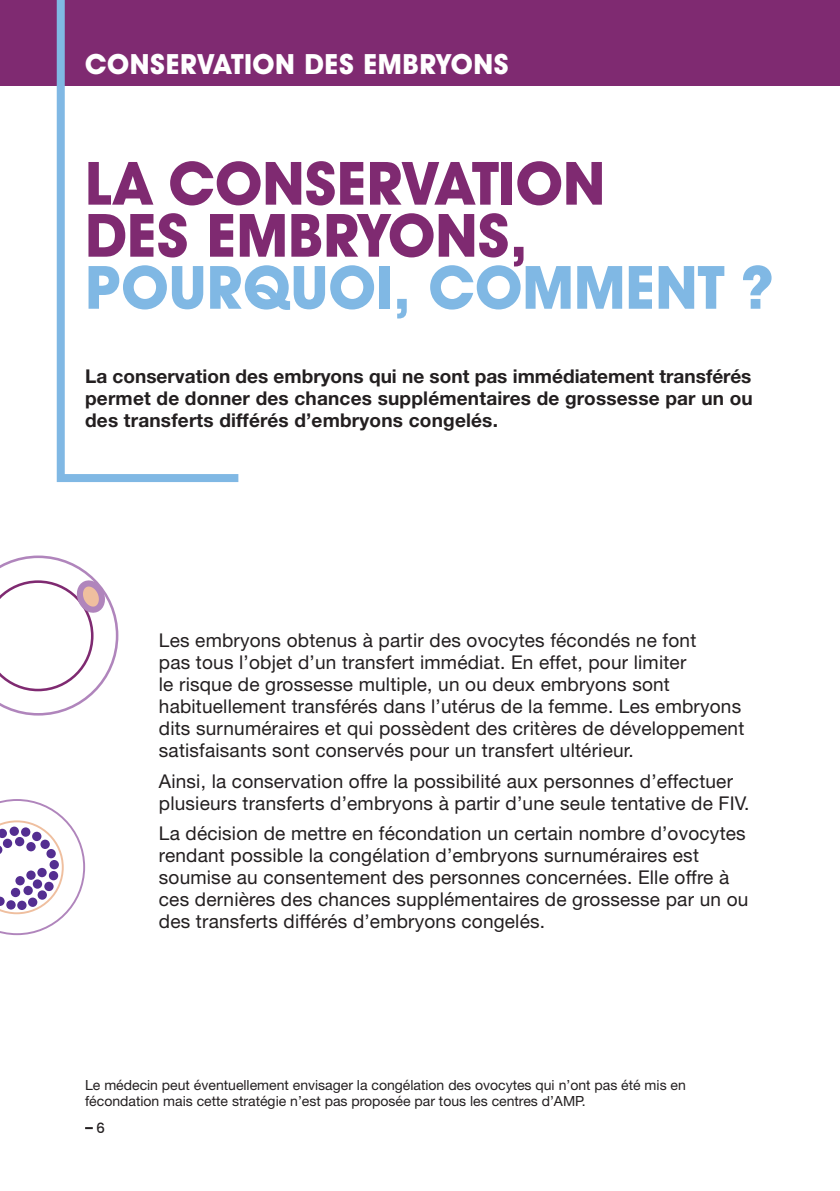
<style>
.page{position:relative;width:840px;height:1191px;background:#fff}
.page>*{position:absolute;margin:0;border:0;box-sizing:border-box;transform-origin:0 0}
.t1{font:700 60px/52px "Avant Garde IT Cby BT";color:#7f2a71}
.t2{font:700 60px "Avant Garde IT Cby BT";color:#80b8e4}
.t3{font:700 28px "Avant Garde IT Cby BT";letter-spacing:.02em;color:#fff}
.t4{font:19px/22px "Helvetica Neue LT Std";letter-spacing:.01em;color:#231f20}
.t5{font:700 19px/22px "Helvetica Neue LT Std";letter-spacing:.01em;color:#231f20;text-align:justify}
.t6{font:14px/16px "Helvetica Neue LT Std";color:#231f20}
.t7{font:500 14px "Poppins";color:#231f20}
</style>
<div class="page">
<div style="left:0;top:0;width:839px;height:85px;background:#7f2a71"></div>
<svg style="left:0;top:799px;width:85px;height:136px"></svg>
<svg style="left:0;top:555px;width:118px;height:160px"></svg>
<svg style="left:53px;top:0;width:193px;height:482px"></svg>
<svg style="left:85px;top:1127px;width:8px;height:2px"></svg>
<h2 class="t3" style="left:85px;top:47px;width:425px">CONSERVATION DES EMBRYONS</h2>
<h1 class="t1" style="left:85px;top:157px;width:521px">LA CONSERVATION<br>DES EMBRYONS,</h1>
<h1 class="t2" style="left:85px;top:251px;width:690px">POURQUOI, COMMENT ?</h1>
<p class="t5" style="left:85px;top:364px;width:668px">La conservation des embryons qui ne sont pas immédiatement transférés permet de donner des chances supplémentaires de grossesse par un ou des transferts différés d’embryons congelés.</p>
<p class="t4" style="left:159px;top:629px;width:586px">Les embryons obtenus à partir des ovocytes fécondés ne font<br>pas tous l’objet d’un transfert immédiat. En effet, pour limiter<br>le risque de grossesse multiple, un ou deux embryons sont habituellement transférés dans l’utérus de la femme. Les embryons dits surnuméraires et qui possèdent des critères de développement satisfaisants sont conservés pour un transfert ultérieur.</p>
<p class="t4" style="left:159px;top:769px;width:591px">Ainsi, la conservation offre la possibilité aux personnes d’effectuer plusieurs transferts d’embryons à partir d’une seule tentative de FIV.</p>
<p class="t4" style="left:159px;top:822px;width:590px">La décision de mettre en fécondation un certain nombre d’ovocytes rendant possible la congélation d’embryons surnuméraires est soumise au consentement des personnes concernées. Elle offre à ces dernières des chances supplémentaires de grossesse par un ou des transferts différés d’embryons congelés.</p>
<p class="t6" style="left:85px;top:1076px;width:602px">Le médecin peut éventuellement envisager la congélation des ovocytes qui n’ont pas été mis en fécondation mais cette stratégie n’est pas proposée par tous les centres d’AMP.</p>
<p class="t7" style="left:96px;top:1120px;width:10px">6</p>
</div>
